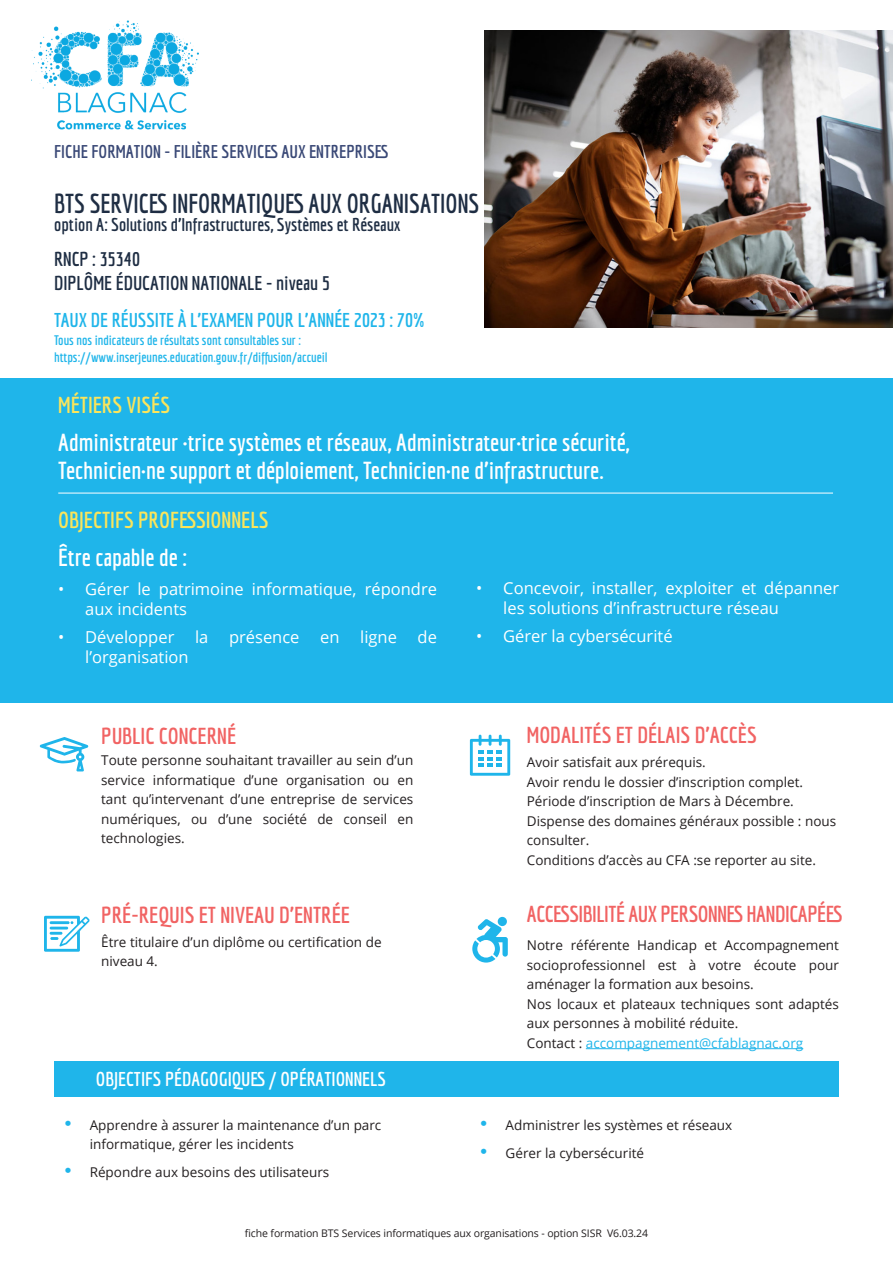
<style>
.page{position:relative;width:893px;height:1263px;background:#fff}
.page>*{position:absolute;margin:0;border:0;box-sizing:border-box;transform-origin:0 0}
.t1{font:700 26.7px "Economica";color:#1e2d43;scale:.93 1}
.t2{font:700 24px "Economica";color:#fff}
.t3{font:700 22.5px "Economica";color:#f16363}
.t4{font:700 22.5px "Economica";letter-spacing:-.02em;color:#f16363}
.t5{font:700 22.5px "Economica";color:#fbe55b}
.t6{font:700 19.5px "Economica";color:#1e2d43}
.t7{font:700 19.5px "Economica";color:#1fb5ea}
.t8{font:700 19.5px "Economica";color:#fff}
.t9{font:700 18px "Economica";color:#1e2d43}
.t10{font:700 18px "Economica";color:#394876}
.t11{font:16.5px/19.8px "Open Sans";color:#fff}
.t12{font:13.5px/19.5px "Open Sans";color:#231f20}
.t13{font:700 13.5px "Economica";color:#1fb5ea}
.t14{font:13.5px "Open Sans";color:#1fb5ea}
.t15{font:10.5px "Open Sans";letter-spacing:-.01em;color:#231f20}
.s1{font-family:"Futura";font-weight:700;font-size:18px;color:#1fb5ea}
.s2{color:#231f20}
</style>
<div class="page">
<img style="left:485px;top:31px;width:408px;height:297px">
<div style="left:0;top:378px;width:893px;height:324px;background:#1fb5ea"></div>
<div style="left:54px;top:1061px;width:785px;height:36px;background:#1fb5ea"></div>
<img style="left:32px;top:20px;width:167px;height:110px">
<svg style="left:40px;top:737px;width:48px;height:34px"></svg>
<svg style="left:470px;top:735px;width:40px;height:41px"></svg>
<svg style="left:498px;top:917px;width:9px;height:9px"></svg>
<svg style="left:472px;top:919px;width:36px;height:43px"></svg>
<svg style="left:44px;top:916px;width:46px;height:36px"></svg>
<hr style="left:58px;top:493px;width:775px;height:1px;background:#fff">
<hr style="left:586px;top:1048px;width:217px;height:1px;background:#1fb5ea">
<p class="t10" style="left:54px;top:141px;width:336px">FICHE FORMATION - FILIÈRE SERVICES AUX ENTREPRISES</p>
<p class="t1" style="left:54px;top:188px;width:459px">BTS SERVICES INFORMATIQUES AUX ORGANISATIONS</p>
<p class="t9" style="left:54px;top:214px;width:348px">option A: Solutions d’Infrastructures, Systèmes et Réseaux</p>
<p class="t6" style="left:54px;top:248px;width:87px">RNCP : 35340</p>
<p class="t6" style="left:54px;top:271px;width:278px">DIPLÔME ÉDUCATION NATIONALE - niveau 5</p>
<p class="t7" style="left:54px;top:309px;width:373px">TAUX DE RÉUSSITE À L’EXAMEN POUR L’ANNÉE 2023 : 70%</p>
<p class="t13" style="left:54px;top:333px;width:249px">Tous nos indicateurs de résultats sont consultables sur :</p>
<p class="t13" style="left:54px;top:349px;width:275px">https://www.inserjeunes.education.gouv.fr/diffusion/accueil</p>
<p class="t5" style="left:58px;top:391px;width:113px">MÉTIERS VISÉS</p>
<p class="t2" style="left:58px;top:428px;width:573px">Administrateur ·trice systèmes et réseaux, Administrateur·trice sécurité,</p>
<p class="t2" style="left:58px;top:457px;width:547px">Technicien·ne support et déploiement, Technicien·ne d’infrastructure.</p>
<p class="t5" style="left:58px;top:507px;width:212px">OBJECTIFS PROFESSIONNELS</p>
<p class="t2" style="left:58px;top:544px;width:130px">Être capable de :</p>
<p class="t11" style="left:85px;top:578px;width:353px;text-indent:-27px">• Gérer le patrimoine informatique, répondre aux incidents</p>
<p class="t11" style="left:58px;top:626px;width:118px">• Développer</p>
<p class="t11" style="left:195px;top:626px;width:15px">la</p>
<p class="t11" style="left:229px;top:626px;width:72px">présence</p>
<p class="t11" style="left:320px;top:626px;width:21px">en</p>
<p class="t11" style="left:360px;top:626px;width:38px">ligne</p>
<p class="t11" style="left:418px;top:626px;width:21px">de</p>
<p class="t11" style="left:85px;top:646px;width:105px">l’organisation</p>
<p class="t11" style="left:503px;top:578px;width:337px;text-indent:-27px">• Concevoir, installer, exploiter et dépanner les solutions d’infrastructure réseau</p>
<p class="t11" style="left:476px;top:626px;width:198px">• Gérer la cybersécurité</p>
<p class="t3" style="left:101px;top:723px;width:136px">PUBLIC CONCERNÉ</p>
<p class="t3" style="left:527px;top:722px;width:231px">MODALITÉS ET DÉLAIS D’ACCÈS</p>
<p class="t12" style="left:101px;top:750px;width:314px;text-align:justify">Toute personne souhaitant travailler au sein d’un service informatique d’une organisation ou en tant qu’intervenant d’une entreprise de services numériques, ou d’une société de conseil en technologies.</p>
<p class="t12" style="left:527px;top:752px;width:181px">Avoir satisfait aux prérequis.</p>
<p class="t12" style="left:527px;top:772px;width:278px">Avoir rendu le dossier d’inscription complet.</p>
<p class="t12" style="left:527px;top:791px;width:269px">Période d’inscription de Mars à Décembre.</p>
<p class="t12" style="left:527px;top:811px;width:311px">Dispense des domaines généraux possible : nous consulter.</p>
<p class="t12" style="left:527px;top:850px;width:291px">Conditions d’accès au CFA :se reporter au site.</p>
<p class="t3" style="left:101px;top:901px;width:250px">PRÉ-REQUIS ET NIVEAU D’ENTRÉE</p>
<p class="t4" style="left:527px;top:901px;width:317px">ACCESSIBILITÉ AUX PERSONNES HANDICAPÉES</p>
<p class="t12" style="left:101px;top:932px;width:282px">Être titulaire d’un diplôme ou certification de niveau 4.</p>
<p class="t8" style="left:96px;top:1068px;width:291px">OBJECTIFS PÉDAGOGIQUES / OPÉRATIONNELS</p>
<p class="t12" style="left:90px;top:1114px;width:293px;text-indent:-27px"><span class="s1">•</span> Apprendre à assurer la maintenance d’un parc informatique, gérer les incidents</p>
<p class="t12" style="left:63px;top:1162px;width:268px"><span class="s1">•</span> Répondre aux besoins des utilisateurs</p>
<p class="t12" style="left:527px;top:935px;width:314px;text-align:justify">Notre référente Handicap et Accompagnement socioprofessionnel est à votre écoute pour aménager la formation aux besoins.</p>
<p class="t12" style="left:527px;top:994px;width:314px">Nos locaux et plateaux techniques sont adaptés aux personnes à mobilité réduite.</p>
<p class="t14" style="left:527px;top:1033px;width:278px"><span class="s2">Contact :</span> accompagnement@cfablagnac.org</p>
<p class="t12" style="left:479px;top:1114px;width:255px"><span class="s1">•</span> Administrer les systèmes et réseaux</p>
<p class="t12" style="left:479px;top:1142px;width:167px"><span class="s1">•</span> Gérer la cybersécurité</p>
<p class="t15" style="left:245px;top:1225px;width:405px">fiche formation BTS Services informatiques aux organisations - option SISR V6.03.24</p>
</div>
